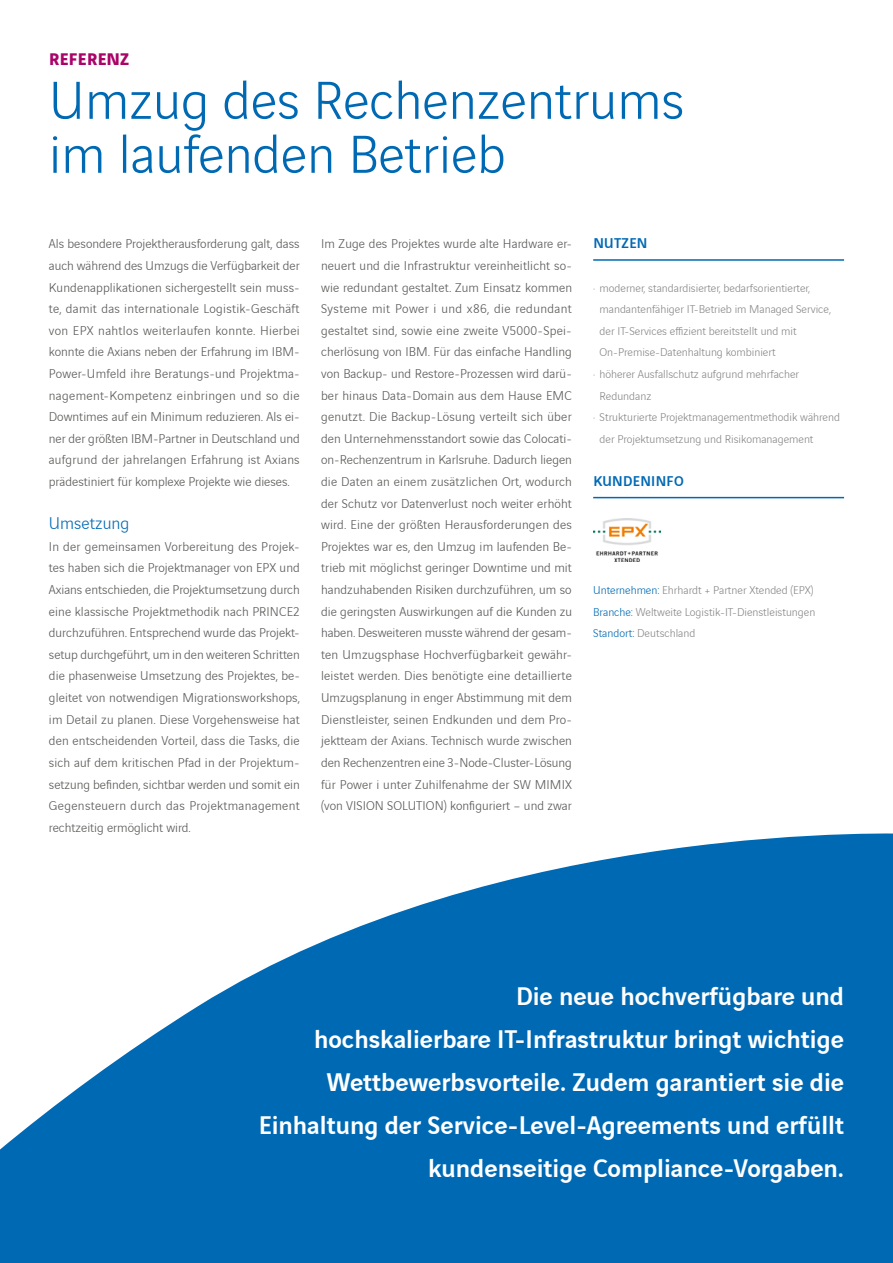
<style>
.page{position:relative;width:893px;height:1263px;background:#fff}
.page>*{position:absolute;margin:0;border:0;box-sizing:border-box;transform-origin:0 0}
.t1{font:300 57px/54px "Vinci Sans";color:#0069b4}
.t2{font:500 27px/43.2px "Vinci Sans";color:#fff;text-align:right}
.t3{font:300 18px "Vinci Sans";color:#0069b4}
.t4{font:700 18px "Vinci Sans";letter-spacing:.02em;color:#aa0469}
.t5{font:500 15px "Vinci Sans";letter-spacing:.02em;color:#0069b4}
.t6{font:300 13.5px/21.6px "Vinci Sans";letter-spacing:.005em;color:#575756;text-align:justify}
.t7{font:300 12px/21.6px "Vinci Sans";color:#878787}
.s1{color:#0069b4}
</style>
<div class="page">
<svg style="left:0;top:833px;width:893px;height:430px;fill:#0069b4"></svg>
<hr style="left:593px;top:497px;width:251px;height:1px;background:#0069b4">
<hr style="left:593px;top:259px;width:251px;height:2px;background:#0069b4">
<img style="left:593px;top:518px;width:67px;height:44px">
<h3 class="t4" style="left:49px;top:45px;width:82px">REFERENZ</h3>
<h1 class="t1" style="left:49px;top:68px;width:637px">Umzug des Rechenzentrums im laufenden Betrieb</h1>
<p class="t6" style="left:49px;top:232px;width:252px">Als besondere Projektherausforderung galt, dass auch während des Umzugs die Verfügbarkeit der Kundenapplikationen sichergestellt sein muss&shy;te, damit das internationale Logistik-Geschäft von EPX nahtlos weiterlaufen konnte. Hierbei konnte die Axians neben der Erfahrung im IBM-Power-Umfeld ihre Beratungs-und Projektma&shy;nagement-Kompetenz einbringen und so die Downtimes auf ein Minimum reduzieren. Als ei&shy;ner der größten IBM-Partner in Deutschland und aufgrund der jahrelangen Erfahrung ist Axians prädestiniert für komplexe Projekte wie dieses.</p>
<h3 class="t3" style="left:49px;top:510px;width:82px">Umsetzung</h3>
<p class="t6" style="left:49px;top:534px;width:253px">In der gemeinsamen Vorbereitung des Projek&shy;tes haben sich die Projektmanager von EPX und Axians entschieden, die Projektumsetzung durch eine klassische Projektmethodik nach PRINCE2 durchzuführen. Entsprechend wurde das Projekt&shy;setup durchgeführt, um in den weiteren Schritten die phasenweise Umsetzung des Projektes, be&shy;gleitet von notwendigen Migrationsworkshops, im Detail zu planen. Diese Vorgehensweise hat den entscheidenden Vorteil, dass die Tasks, die sich auf dem kritischen Pfad in der Projektum&shy;setzung befinden, sichtbar werden und somit ein Gegensteuern durch das Projektmanagement rechtzeitig ermöglicht wird.</p>
<p class="t6" style="left:321px;top:232px;width:253px">Im Zuge des Projektes wurde alte Hardware er&shy;neuert und die Infrastruktur vereinheitlicht so&shy;wie redundant gestaltet. Zum Einsatz kommen Systeme mit Power i und x86, die redundant gestaltet sind, sowie eine zweite V5000-Spei&shy;cherlösung von IBM. Für das einfache Handling von Backup- und Restore-Prozessen wird darü&shy;ber hinaus Data-Domain aus dem Hause EMC genutzt. Die Backup-Lösung verteilt sich über den Unternehmensstandort sowie das Colocati&shy;on-Rechenzentrum in Karlsruhe. Dadurch liegen die Daten an einem zusätzlichen Ort, wodurch der Schutz vor Datenverlust noch weiter erhöht wird. Eine der größten Herausforderungen des Projektes war es, den Umzug im laufenden Be&shy;trieb mit möglichst geringer Downtime und mit handzuhabenden Risiken durchzuführen, um so die geringsten Auswirkungen auf die Kunden zu haben. Desweiteren musste während der gesam&shy;ten Umzugsphase Hochverfügbarkeit gewähr&shy;leistet werden. Dies benötigte eine detaillierte Umzugsplanung in enger Abstimmung mit dem Dienstleister, seinen Endkunden und dem Pro&shy;jektteam der Axians. Technisch wurde zwischen den Rechenzentren eine 3-Node-Cluster-Lösung für Power i unter Zuhilfenahme der SW MIMIX (von VISION SOLUTION) konfiguriert – und zwar</p>
<p class="t5" style="left:593px;top:232px;width:56px">NUTZEN</p>
<p class="t7" style="left:593px;top:276px;width:218px">· moderner, standardisierter, bedarfsorientierter,</p>
<p class="t7" style="left:600px;top:297px;width:233px">mandantenfähiger IT-Betrieb im Managed Service,</p>
<p class="t7" style="left:600px;top:319px;width:199px">der IT-Services effizient bereitstellt und mit</p>
<p class="t7" style="left:600px;top:341px;width:178px">On-Premise-Datenhaltung kombiniert</p>
<p class="t7" style="left:593px;top:362px;width:207px">· höherer Ausfallschutz aufgrund mehrfacher</p>
<p class="t7" style="left:600px;top:384px;width:53px">Redundanz</p>
<p class="t7" style="left:593px;top:405px;width:248px">· Strukturierte Projektmanagementmethodik während</p>
<p class="t7" style="left:600px;top:427px;width:215px">der Projektumsetzung und Risikomanagement</p>
<p class="t5" style="left:593px;top:469px;width:92px">KUNDENINFO</p>
<p class="t7" style="left:593px;top:578px;width:224px"><span class="s1">Unternehmen:</span> Ehrhardt + Partner Xtended (EPX)<br><span class="s1">Branche:</span> Weltweite Logistik-IT-Dienstleistungen<br><span class="s1">Standort:</span> Deutschland</p>
<h2 class="t2" style="left:259px;top:971px;width:587px">Die neue hochverfügbare und<br>hochskalierbare IT-Infrastruktur bringt wichtige Wettbewerbsvorteile. Zudem garantiert sie die Einhaltung der Service-Level-Agreements und erfüllt kundenseitige Compliance-Vorgaben.</h2>
</div>
